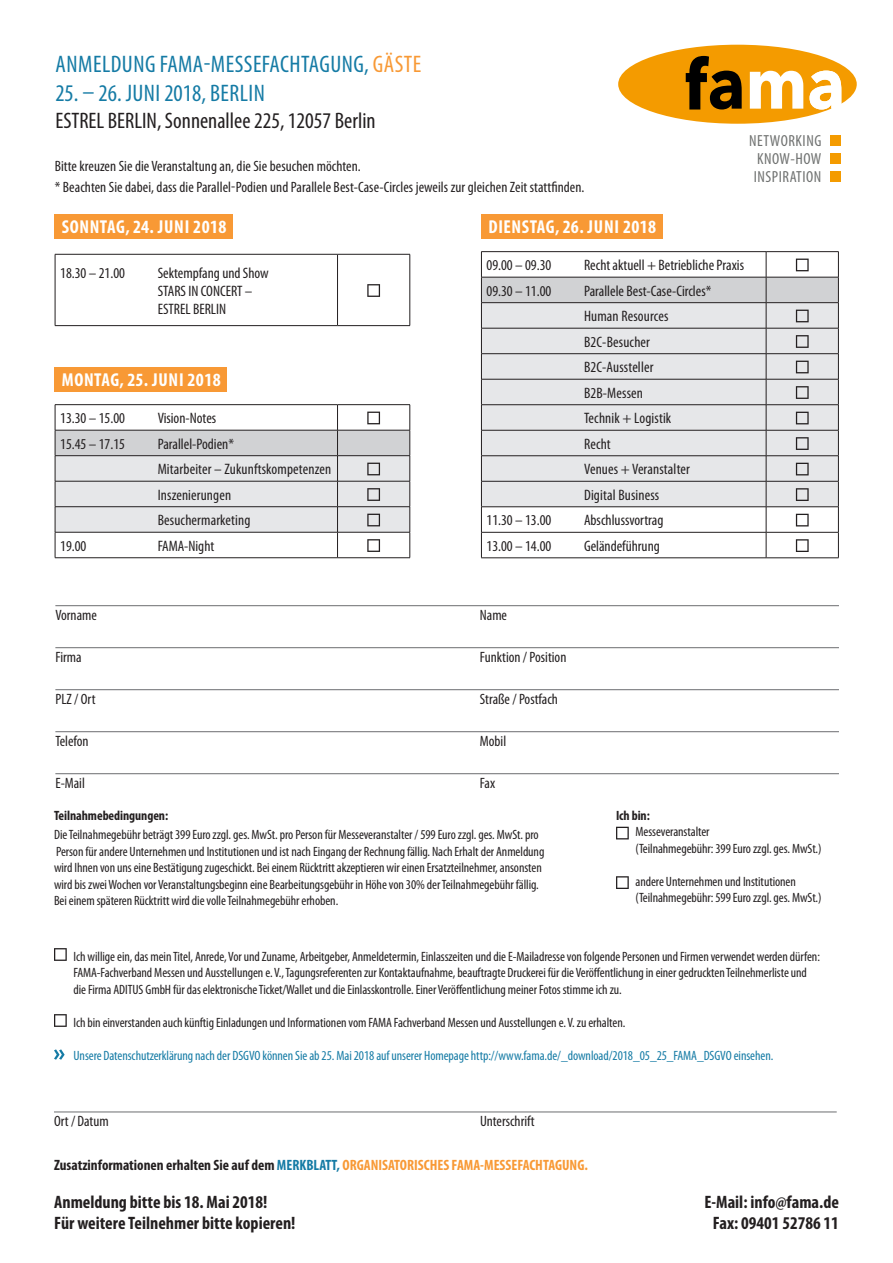
<style>
.page{position:relative;width:893px;height:1263px;background:#fff}
.page>*{position:absolute;margin:0;border:0;box-sizing:border-box;transform-origin:0 0}
.t1{font:condensed 24px "Myriad Pro";letter-spacing:.02em;color:#157ba5}
.t2{font:condensed 22.5px "Myriad Pro";color:#231f20}
.t3{font:700 condensed 18.75px "Myriad Pro";letter-spacing:.03em;color:#fff}
.t4{font:700 condensed 18px/21px "Myriad Pro";color:#231f20}
.t5{font:condensed 16.05px/18px "Myriad Pro";letter-spacing:.035em;color:#6f7170;text-align:justify}
.t6{font:condensed 15.15px/25.5px "Myriad Pro";color:#231f20}
.t7{font:condensed 15px/21px "Myriad Pro";letter-spacing:.005em;color:#231f20}
.t8{font:700 condensed 15px "Myriad Pro";color:#f89935}
.t9{font:condensed 13.5px/16.5px "Myriad Pro";letter-spacing:-.005em;color:#231f20}
.t10{font:condensed 13.5px "Myriad Pro";letter-spacing:-.005em;color:#157ba5}
.t11{font:700 condensed 13.5px "Myriad Pro";letter-spacing:-.005em;color:#231f20}
.s1{color:#f89935}
.s2{color:#231f20}
.s3{color:#157ba5}
</style>
<div class="page">
<div style="left:830px;top:135px;width:11px;height:11px;background:#f49b00"></div>
<div style="left:830px;top:154px;width:11px;height:10px;background:#f49b00"></div>
<div style="left:830px;top:172px;width:11px;height:10px;background:#f49b00"></div>
<svg style="left:618px;top:45px;width:239px;height:79px"></svg>
<div style="left:55px;top:368px;width:172px;height:24px;background:#f89935"></div>
<hr style="left:55px;top:404px;width:282px;height:1px;background:#231f20">
<hr style="left:338px;top:404px;width:72px;height:1px;background:#231f20">
<hr style="left:55px;top:557px;width:282px;height:1px;background:#231f20">
<hr style="left:338px;top:557px;width:72px;height:1px;background:#231f20">
<svg style="left:55px;top:405px;width:356px;height:152px"></svg>
<div style="left:481px;top:215px;width:182px;height:24px;background:#f89935"></div>
<hr style="left:481px;top:251px;width:285px;height:1px;background:#231f20">
<hr style="left:766px;top:251px;width:73px;height:1px;background:#231f20">
<svg style="left:481px;top:252px;width:358px;height:306px"></svg>
<div style="left:55px;top:215px;width:178px;height:24px;background:#f89935"></div>
<hr style="left:55px;top:254px;width:282px;height:1px;background:#231f20">
<hr style="left:55px;top:254px;width:1px;height:71px;background:#231f20">
<hr style="left:338px;top:254px;width:72px;height:1px;background:#231f20">
<hr style="left:337px;top:254px;width:1px;height:71px;background:#231f20">
<hr style="left:410px;top:254px;width:1px;height:71px;background:#231f20">
<hr style="left:55px;top:325px;width:282px;height:1px;background:#231f20">
<hr style="left:338px;top:325px;width:72px;height:1px;background:#231f20">
<svg style="left:367px;top:284px;width:13px;height:13px"></svg>
<hr style="left:54px;top:1111px;width:783px;height:1px;background:#6c6d70">
<svg style="left:616px;top:827px;width:13px;height:12px"></svg>
<svg style="left:616px;top:876px;width:13px;height:13px"></svg>
<hr style="left:55px;top:605px;width:784px;height:1px;background:#6c6d70">
<hr style="left:55px;top:647px;width:784px;height:1px;background:#6c6d70">
<hr style="left:55px;top:689px;width:784px;height:1px;background:#6c6d70">
<hr style="left:55px;top:731px;width:784px;height:1px;background:#6c6d70">
<hr style="left:55px;top:773px;width:784px;height:1px;background:#6c6d70">
<svg style="left:54px;top:948px;width:13px;height:13px"></svg>
<svg style="left:54px;top:1014px;width:13px;height:13px"></svg>
<svg style="left:54px;top:1049px;width:11px;height:11px"></svg>
<h1 class="t1" style="left:56px;top:50px;width:367px">ANMELDUNG FAMA-MESSEFACHTAGUNG, <span class="s1">GÄSTE</span></h1>
<h1 class="t1" style="left:55px;top:78px;width:211px">25. – 26. JUNI 2018, BERLIN</h1>
<h2 class="t2" style="left:55px;top:107px;width:322px">ESTREL BERLIN, Sonnenallee 225, 12057 Berlin</h2>
<p class="t7" style="left:55px;top:155px;width:531px">Bitte kreuzen Sie die Veranstaltung an, die Sie besuchen möchten.<br>* Beachten Sie dabei, dass die Parallel-Podien und Parallele Best-Case-Circles jeweils zur gleichen Zeit stattfinden.</p>
<p class="t5" style="left:749px;top:131px;width:74px">NETWORKING KNOW-HOW INSPIRATION</p>
<h3 class="t3" style="left:62px;top:215px;width:166px">SONNTAG, 24. JUNI 2018</h3>
<p class="t6" style="left:60px;top:260px;width:66px">18.30 – 21.00</p>
<p class="t6" style="left:158px;top:263px;width:113px;line-height:18px">Sektempfang und Show<br>STARS IN CONCERT –<br>ESTREL BERLIN</p>
<h3 class="t3" style="left:62px;top:368px;width:160px">MONTAG, 25. JUNI 2018</h3>
<p class="t6" style="left:60px;top:405px;width:66px">13.30 – 15.00</p>
<p class="t6" style="left:158px;top:405px;width:60px">Vision-Notes</p>
<p class="t6" style="left:60px;top:431px;width:66px">15.45 – 17.15</p>
<p class="t6" style="left:158px;top:431px;width:175px">Parallel-Podien*<br>Mitarbeiter – Zukunftskompetenzen<br>Inszenierungen<br>Besuchermarketing</p>
<p class="t6" style="left:60px;top:533px;width:28px">19.00</p>
<p class="t6" style="left:158px;top:533px;width:58px">FAMA-Night</p>
<h3 class="t3" style="left:489px;top:215px;width:169px">DIENSTAG, 26. JUNI 2018</h3>
<p class="t6" style="left:487px;top:252px;width:66px">09.00 – 09.30</p>
<p class="t6" style="left:584px;top:252px;width:161px">Recht aktuell + Betriebliche Praxis</p>
<p class="t6" style="left:487px;top:278px;width:66px">09.30 – 11.00</p>
<p class="t6" style="left:584px;top:278px;width:129px">Parallele Best-Case-Circles*<br>Human Resources<br>B2C-Besucher<br>B2C-Aussteller<br>B2B-Messen<br>Technik + Logistik<br>Recht<br>Venues + Veranstalter<br>Digital Business</p>
<p class="t6" style="left:487px;top:507px;width:66px">11.30 – 13.00</p>
<p class="t6" style="left:584px;top:507px;width:81px">Abschlussvortrag</p>
<p class="t6" style="left:487px;top:533px;width:66px">13.00 – 14.00</p>
<p class="t6" style="left:584px;top:533px;width:77px">Geländeführung</p>
<p class="t7" style="left:55px;top:604px;width:43px">Vorname</p>
<p class="t7" style="left:480px;top:604px;width:29px">Name</p>
<p class="t7" style="left:55px;top:646px;width:28px">Firma</p>
<p class="t7" style="left:480px;top:646px;width:88px">Funktion / Position</p>
<p class="t7" style="left:55px;top:688px;width:42px">PLZ / Ort</p>
<p class="t7" style="left:480px;top:688px;width:80px">Straße / Postfach</p>
<p class="t7" style="left:55px;top:730px;width:35px">Telefon</p>
<p class="t7" style="left:480px;top:730px;width:28px">Mobil</p>
<p class="t7" style="left:55px;top:772px;width:31px">E-Mail</p>
<p class="t7" style="left:480px;top:772px;width:17px">Fax</p>
<p class="t11" style="left:54px;top:807px;width:116px">Teilnahmebedingungen:</p>
<p class="t9" style="left:54px;top:826px;width:492px">Die Teilnahmegebühr beträgt 399 Euro zzgl. ges. MwSt. pro Person für Messeveranstalter / 599 Euro zzgl. ges. MwSt. pro Person für andere Unternehmen und Institutionen und ist nach Eingang der Rechnung fällig. Nach Erhalt der Anmeldung wird Ihnen von uns eine Bestätigung zugeschickt. Bei einem Rücktritt akzeptieren wir einen Ersatzteilnehmer, ansonsten wird bis zwei Wochen vor Veranstaltungsbeginn eine Bearbeitungsgebühr in Höhe von 30% der Teilnahmegebühr fällig.<br>Bei einem späteren Rücktritt wird die volle Teilnahmegebühr erhoben.</p>
<p class="t11" style="left:616px;top:807px;width:35px">Ich bin:</p>
<p class="t9" style="left:635px;top:824px;width:188px">Messeveranstalter<br>(Teilnahmegebühr: 399 Euro zzgl. ges. MwSt.)</p>
<p class="t9" style="left:635px;top:873px;width:188px">andere Unternehmen und Institutionen (Teilnahmegebühr: 599 Euro zzgl. ges. MwSt.)</p>
<p class="t9" style="left:74px;top:948px;width:748px">Ich willige ein, das mein Titel, Anrede, Vor und Zuname, Arbeitgeber, Anmeldetermin, Einlasszeiten und die E-Mailadresse von folgende Personen und Firmen verwendet werden dürfen:<br>FAMA-Fachverband Messen und Ausstellungen e. V., Tagungsreferenten zur Kontaktaufnahme, beauftragte Druckerei für die Veröffentlichung in einer gedruckten Teilnehmerliste und die Firma ADITUS GmbH für das elektronische Ticket/Wallet und die Einlasskontrolle. Einer Veröffentlichung meiner Fotos stimme ich zu.</p>
<p class="t9" style="left:74px;top:1014px;width:553px">Ich bin einverstanden auch künftig Einladungen und Informationen vom FAMA Fachverband Messen und Ausstellungen e. V. zu erhalten.</p>
<p class="t10" style="left:74px;top:1047px;width:701px">Unsere Datenschutzerklärung nach der DSGVO können Sie ab 25. Mai 2018 auf unserer Homepage http://www.fama.de/_download/2018_05_25_FAMA_DSGVO einsehen.</p>
<p class="t7" style="left:54px;top:1110px;width:56px">Ort / Datum</p>
<p class="t7" style="left:480px;top:1110px;width:56px">Unterschrift</p>
<p class="t8" style="left:54px;top:1155px;width:535px"><span class="s2">Zusatzinformationen erhalten Sie auf dem</span> <span class="s3">MERKBLATT,</span> ORGANISATORISCHES FAMA-MESSEFACHTAGUNG.</p>
<h3 class="t4" style="left:54px;top:1191px;width:243px">Anmeldung bitte bis 18. Mai 2018!<br>Für weitere Teilnehmer bitte kopieren!</h3>
<h3 class="t4" style="left:704px;top:1191px;width:136px;text-align:center">E-Mail: info@fama.de<br>Fax: 09401 52786 11</h3>
</div>
